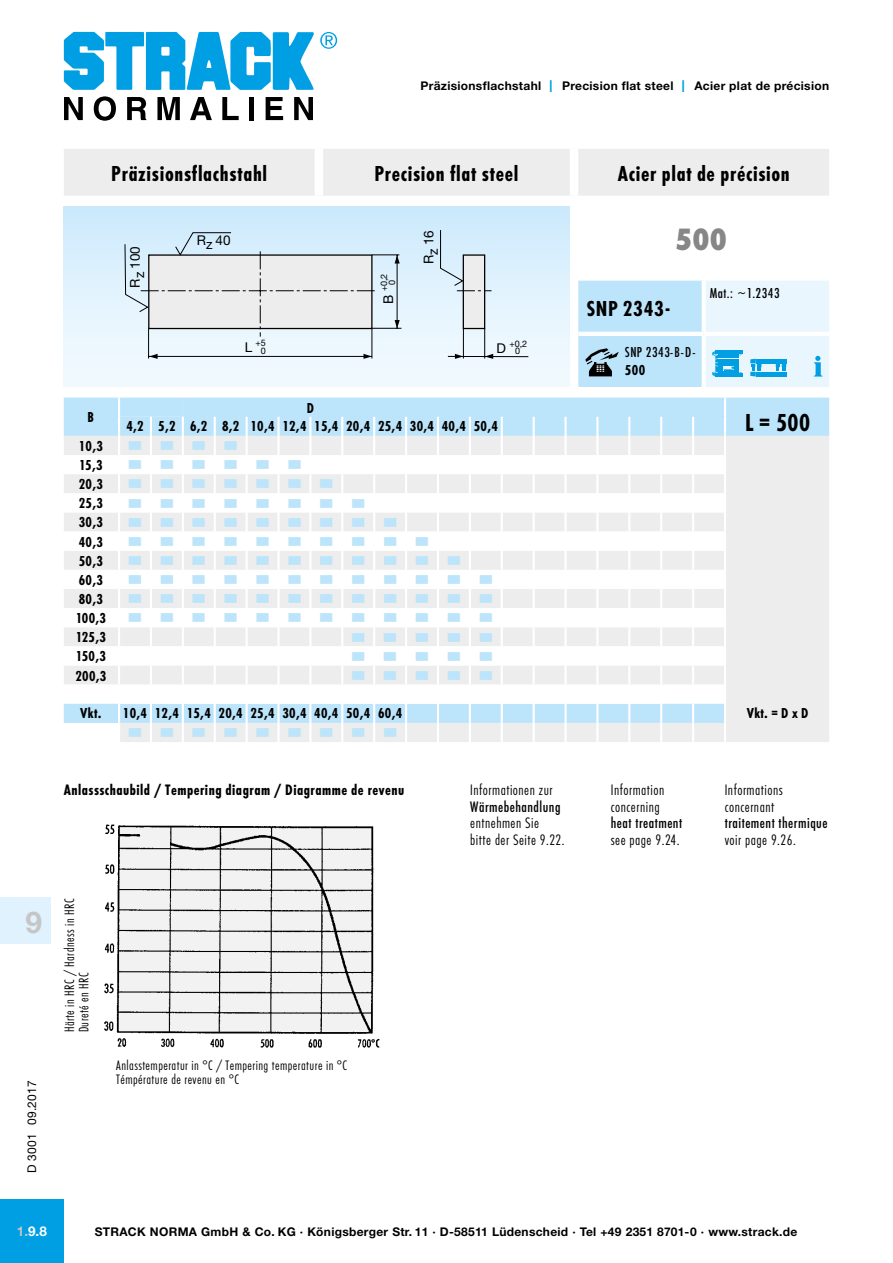
<style>
.page{position:relative;width:893px;height:1263px;background:#fff}
.page>*{position:absolute;margin:0;border:0;box-sizing:border-box;transform-origin:0 0}
.t1{font:32.1px "Futura T Ext Bol Con";color:#878787}
.t2{font:700 30px "Helvetica Neue LT Std";color:#c6c6c6}
.t3{font:25.5px "Futura T Bol Con";color:#000}
.t4{font:22.5px "Futura T Bol Con";letter-spacing:.03em;color:#000}
.t5{font:15.75px/16.5px "Futura T Lig Con";letter-spacing:.03em;color:#000}
.t6{font:15.75px "Futura T Bol Con";letter-spacing:.03em;color:#000}
.t7{font:15.75px "Futura T Med Con";letter-spacing:.03em;color:#000}
.t8{font:15px "Futura T Bol Con";letter-spacing:.02em;color:#000}
.t9{font:15px "Wingdings";color:#bce4fa;scale:1.4 1}
.t10{font:15px "Futura T Med Con";letter-spacing:.03em;color:#000}
.t11{font:14.25px/14.2px "Futura T Lig Con";letter-spacing:.03em;color:#000}
.t12{font:13.5px "Helvetica Neue LT Std";color:#000}
.t13{font:700 13.5px "Helvetica Neue LT Std";color:#fff}
.t14{font:700 12px "Helvetica Neue LT Std";letter-spacing:.025em;color:#000}
.t15{font:12px "Helvetica Neue LT Std";letter-spacing:.03em;color:#000}
.t16{font:9px/7.8px "Helvetica Neue LT Std";color:#000}
.s1{font-weight:400;font-size:16.5px;color:#009fe3}
.s2{font-size:13.5px}
.s3{font-family:"Futura T Lig Con"}
.s4{color:#c6c6c6}
</style>
<div class="page">
<div style="left:64px;top:149px;width:765px;height:47px;background:#ededed"></div>
<div style="left:315px;top:149px;width:8px;height:47px;background:#fff"></div>
<div style="left:570px;top:149px;width:8px;height:47px;background:#fff"></div>
<svg style="left:64px;top:97px;width:19px;height:23px"></svg>
<svg style="left:94px;top:96px;width:22px;height:25px"></svg>
<svg style="left:127px;top:97px;width:19px;height:23px"></svg>
<svg style="left:157px;top:97px;width:23px;height:23px"></svg>
<svg style="left:190px;top:97px;width:22px;height:23px"></svg>
<svg style="left:222px;top:97px;width:17px;height:23px"></svg>
<div style="left:249px;top:97px;width:5px;height:23px;background:#000"></div>
<svg style="left:266px;top:97px;width:17px;height:23px"></svg>
<svg style="left:294px;top:97px;width:19px;height:23px"></svg>
<svg style="left:64px;top:32px;width:273px;height:58px"></svg>
<div style="left:0;top:1199px;width:64px;height:64px;background:#009fe3"></div>
<div style="left:0;top:897px;width:51px;height:47px;background:#dff2fd"></div>
<svg style="left:578px;top:281px;width:251px;height:106px;background:#c8e7f7"></svg>
<div style="left:64px;top:206px;width:506px;height:181px;background:linear-gradient(to bottom,#cdeafc,#f5fbfe)"></div>
<div style="left:726px;top:436px;width:103px;height:306px;background:#ededed"></div>
<svg style="left:64px;top:398px;width:662px;height:344px"></svg>
<div style="left:463px;top:255px;width:22px;height:73px;background:#ededed"></div>
<div style="left:463px;top:254px;width:22px;height:75px;border:1px solid #000"></div>
<svg style="left:440px;top:229px;width:51px;height:62px"></svg>
<hr style="left:372px;top:328px;width:1px;height:30px;background:#000">
<hr style="left:148px;top:328px;width:1px;height:30px;background:#000">
<hr style="left:149px;top:356px;width:223px;height:1px;background:#000">
<svg style="left:149px;top:354px;width:9px;height:5px"></svg>
<svg style="left:363px;top:354px;width:9px;height:5px"></svg>
<svg style="left:124px;top:232px;width:277px;height:105px;background:#dbe3e8"></svg>
<hr style="left:448px;top:356px;width:80px;height:1px;background:#000">
<hr style="left:484px;top:328px;width:1px;height:30px;background:#000">
<hr style="left:463px;top:328px;width:1px;height:30px;background:#000">
<svg style="left:485px;top:354px;width:8px;height:5px"></svg>
<svg style="left:455px;top:354px;width:8px;height:5px"></svg>
<img style="left:104px;top:824px;width:276px;height:224px">
<p class="t14" style="left:420px;top:78px;width:410px">Präzisionsflachstahl <span class="s1">I</span> Precision flat steel <span class="s1">I</span> Acier plat de précision</p>
<h3 class="t4" style="left:111px;top:160px;width:157px">Präzisionsflachstahl</h3>
<h3 class="t4" style="left:374px;top:160px;width:146px">Precision flat steel</h3>
<h3 class="t4" style="left:618px;top:160px;width:174px">Acier plat de précision</h3>
<p class="t8" style="left:88px;top:408px;width:8px">B</p>
<p class="t12" style="left:127px;top:288px;width:43px;rotate:-90deg">Rz 100</p>
<p class="t12" style="left:197px;top:232px;width:35px">Rz 40</p>
<p class="t12" style="left:421px;top:245px;width:17px;rotate:-90deg">16</p>
<p class="t12" style="left:423px;top:264px;width:17px;rotate:-90deg">Rz</p>
<p class="t16" style="left:380px;top:285px;width:13px;text-indent:-18px;rotate:-90deg"><span class="s2">B</span> +0,2<br>0</p>
<p class="t16" style="left:245px;top:339px;width:23px;text-align:right"><span class="s2">L</span> +5<br>0</p>
<p class="t16" style="left:515px;top:339px;width:14px;text-indent:-18px"><span class="s2">D</span> +0,2<br>0</p>
<h1 class="t1" style="left:675px;top:221px;width:53px">500</h1>
<h3 class="t4" style="left:586px;top:295px;width:85px">SNP 2343 -</h3>
<p class="t10" style="left:625px;top:344px;width:72px">SNP 2343-B-D-</p>
<p class="t8" style="left:625px;top:361px;width:22px">500</p>
<p class="t10" style="left:710px;top:285px;width:71px">Mat.: <span class="s3">~</span>1.2343</p>
<p class="t8" style="left:307px;top:399px;width:9px">D</p>
<p class="t8" style="left:126px;top:417px;width:373px">4,2 5,2 6,2 8,2 10,4 12,4 15,4 20,4 25,4 30,4 40,4 50,4</p>
<h3 class="t3" style="left:745px;top:408px;width:67px">L = 500</h3>
<p class="t8" style="left:79px;top:437px;width:26px">10,3</p>
<p class="t9" style="left:127px;top:438px;width:81px">■■■■</p>
<p class="t8" style="left:79px;top:456px;width:25px">15,3</p>
<p class="t9" style="left:127px;top:457px;width:127px">■■■■■■</p>
<p class="t8" style="left:79px;top:475px;width:26px">20,3</p>
<p class="t9" style="left:127px;top:476px;width:149px">■■■■■■■</p>
<p class="t8" style="left:79px;top:495px;width:26px">25,3</p>
<p class="t9" style="left:127px;top:495px;width:172px">■■■■■■■■</p>
<p class="t8" style="left:79px;top:514px;width:26px">30,3</p>
<p class="t9" style="left:127px;top:514px;width:195px">■■■■■■■■■</p>
<p class="t8" style="left:79px;top:533px;width:26px">40,3</p>
<p class="t9" style="left:127px;top:533px;width:218px">■■■■■■■■■■</p>
<p class="t8" style="left:79px;top:552px;width:26px">50,3</p>
<p class="t9" style="left:127px;top:552px;width:241px">■■■■■■■■■■■</p>
<p class="t8" style="left:79px;top:571px;width:26px">60,3</p>
<p class="t9" style="left:127px;top:572px;width:263px">■■■■■■■■■■■■</p>
<p class="t8" style="left:79px;top:590px;width:26px">80,3</p>
<p class="t9" style="left:127px;top:591px;width:263px">■■■■■■■■■■■■</p>
<p class="t8" style="left:76px;top:609px;width:32px">100,3</p>
<p class="t9" style="left:127px;top:610px;width:263px">■■■■■■■■■■■■</p>
<p class="t8" style="left:76px;top:629px;width:32px">125,3</p>
<p class="t9" style="left:350px;top:629px;width:104px">■■■■■</p>
<p class="t8" style="left:76px;top:648px;width:32px">150,3</p>
<p class="t9" style="left:350px;top:648px;width:104px">■■■■■</p>
<p class="t8" style="left:75px;top:667px;width:32px">200,3</p>
<p class="t9" style="left:350px;top:667px;width:104px">■■■■■</p>
<p class="t8" style="left:80px;top:704px;width:23px">Vkt.</p>
<p class="t8" style="left:123px;top:704px;width:281px">10,4 12,4 15,4 20,4 25,4 30,4 40,4 50,4 60,4</p>
<p class="t8" style="left:747px;top:704px;width:63px">Vkt. = D x D</p>
<p class="t9" style="left:127px;top:725px;width:195px">■■■■■■■■■</p>
<h2 class="t2" style="left:26px;top:904px;width:18px">9</h2>
<p class="t15" style="left:25px;top:1173px;width:95px;rotate:-90deg">D 3001 09.2017</p>
<p class="t6" style="left:64px;top:781px;width:342px">Anlassschaubild / Tempering diagram / Diagramme de revenu</p>
<p class="t5" style="left:470px;top:782px;width:84px">Informationen zur</p>
<p class="t7" style="left:470px;top:798px;width:92px">Wärmebehandlung</p>
<p class="t5" style="left:470px;top:815px;width:96px">entnehmen Sie<br>bitte der Seite 9.22.</p>
<p class="t11" style="left:63px;top:1032px;width:135px;rotate:-90deg">Härte in HRC / Hardness in HRC<br>Dureté en HRC</p>
<p class="t11" style="left:116px;top:1058px;width:232px">Anlasstemperatur in °C / Tempering temperature in °C<br>Témpérature de revenu en °C</p>
<p class="t5" style="left:611px;top:782px;width:55px">Information concerning</p>
<p class="t7" style="left:611px;top:815px;width:73px">heat treatment</p>
<p class="t5" style="left:611px;top:832px;width:70px">see page 9.24.</p>
<p class="t5" style="left:725px;top:782px;width:59px">Informations concernant</p>
<p class="t7" style="left:725px;top:815px;width:104px">traitement thermique</p>
<p class="t5" style="left:725px;top:832px;width:73px">voir page 9.26.</p>
<p class="t13" style="left:17px;top:1222px;width:32px"><span class="s4">1.</span>9.8</p>
<p class="t14" style="left:95px;top:1224px;width:704px">STRACK NORMA GmbH &amp; Co. KG · Königsberger Str. 11 · D-58511 Lüdenscheid · Tel +49 2351 8701-0 · www.strack.de</p>
</div>
